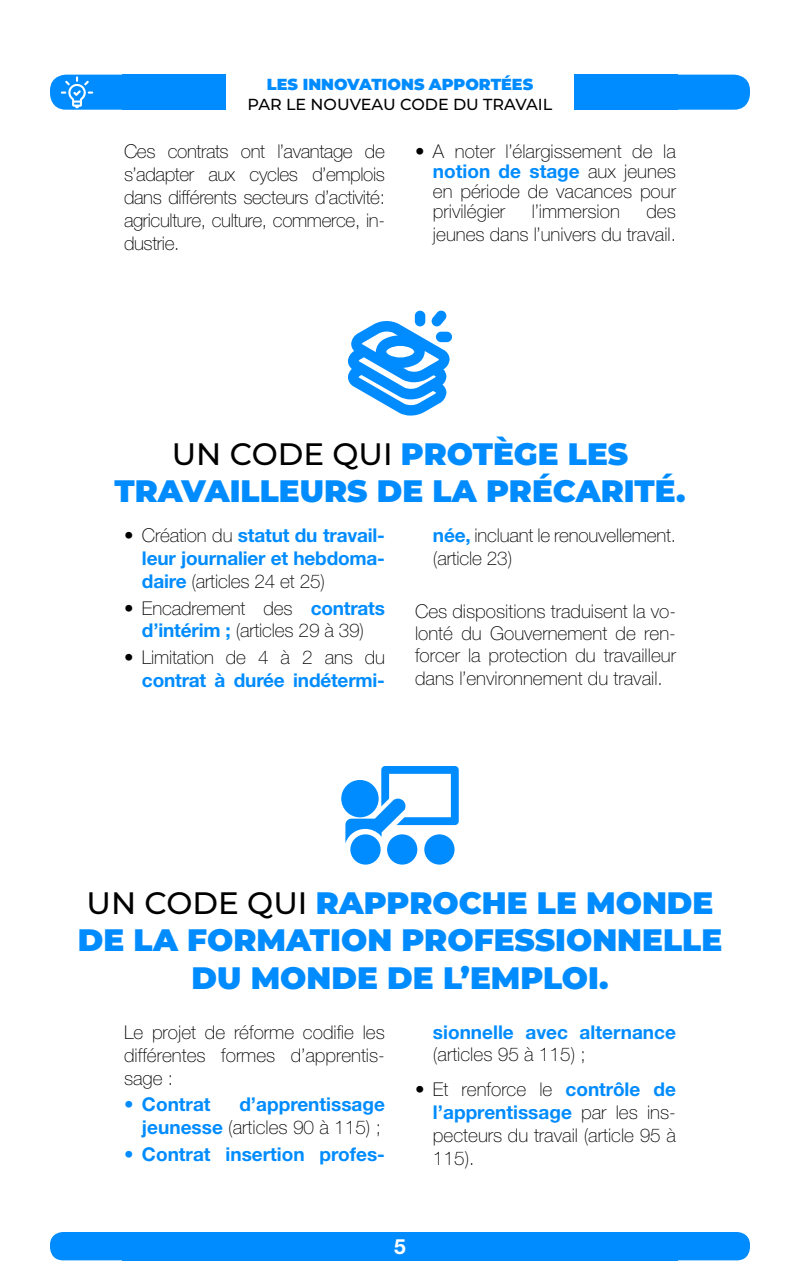
<style>
.page{position:relative;width:800px;height:1280px;background:#fff}
.page>*{position:absolute;margin:0;border:0;box-sizing:border-box;transform-origin:0 0}
.t1{font:900 31px/37.2px "Montserrat";color:#008cff;text-align:center}
.t2{font:700 21px "Helvetica Neue LT Std";color:#fff}
.t3{font:100 19px/23px "Helvetica Neue LT Std";color:#000;text-align:justify}
.t4{font:700 19px/22.8px "Helvetica Neue LT Std";color:#008cff;text-align:justify}
.t5{font:500 16px "Montserrat";color:#000}
.t6{font:900 16px "Montserrat";color:#008cff}
.s1{font-weight:700;color:#008cff}
.s2{font-weight:500;color:#000}
.s3{font-weight:100;color:#000}
</style>
<div class="page">
<div style="left:122px;top:1232px;width:460px;height:28px;background:#008cff"></div>
<div style="left:50px;top:1232px;width:145px;height:28px;background:#008cff;border-radius:13px"></div>
<div style="left:538px;top:1232px;width:140px;height:28px;background:#008cff"></div>
<div style="left:605px;top:1232px;width:145px;height:28px;background:#008cff;border-radius:13px"></div>
<div style="left:122px;top:75px;width:104px;height:35px;background:#008cff"></div>
<div style="left:50px;top:75px;width:130px;height:35px;background:#008cff;border-radius:16px"></div>
<div style="left:574px;top:75px;width:104px;height:35px;background:#008cff"></div>
<div style="left:610px;top:75px;width:140px;height:35px;background:#008cff;border-radius:16px"></div>
<svg style="left:61px;top:76px;width:32px;height:32px"></svg>
<svg style="left:348px;top:310px;width:102px;height:106px"></svg>
<div style="left:436px;top:332px;width:16px;height:10px;background:#008cff;border-radius:5px"></div>
<div style="left:350px;top:834px;width:31px;height:31px;background:#008cff;border-radius:50%"></div>
<div style="left:387px;top:834px;width:30px;height:31px;background:#008cff;border-radius:50%"></div>
<div style="left:424px;top:834px;width:31px;height:31px;background:#008cff;border-radius:50%"></div>
<svg style="left:341px;top:780px;width:38px;height:37px"></svg>
<svg style="left:345px;top:766px;width:114px;height:78px"></svg>
<p class="t6" style="left:267px;top:73px;width:268px">LES INNOVATIONS APPORTÉES</p>
<p class="t5" style="left:248px;top:93px;width:306px">PAR LE NOUVEAU CODE DU TRAVAIL</p>
<p class="t3" style="left:124px;top:139px;width:263px">Ces contrats ont l’avantage de s’adapter aux cycles d’emplois dans différents secteurs d’activité: agriculture, culture, commerce, in&shy;dustrie.</p>
<p class="t3" style="left:433px;top:141px;width:245px;line-height:20px;text-indent:-18px">• A noter l’élargissement de la <span class="s1">notion de stage</span> aux jeunes en période de vacances pour privilégier</p>
<p class="t3" style="left:433px;top:199px;width:245px;text-align:right">des<br>jeunes dans l’univers du travail.</p>
<p class="t3" style="left:532px;top:199px;width:90px">l’immersion</p>
<h1 class="t1" style="left:115px;top:434px;width:572px"><span class="s2">UN CODE QUI</span> PROTÈGE LES<br>TRAVAILLEURS DE LA PRÉCARITÉ.</h1>
<p class="t4" style="left:142px;top:524px;width:245px;text-indent:-18px"><span class="s3">• Création du</span> statut du travail&shy;leur journalier et hebdoma&shy;daire <span class="s3">(articles 24 et 25)</span></p>
<p class="t3" style="left:124px;top:596px;width:263px;text-align:center">• Encadrement des <span class="s1">contrats d’intérim ;</span> (articles 29 à 39)</p>
<p class="t3" style="left:124px;top:646px;width:263px">• Limitation de 4 à 2 ans du</p>
<p class="t4" style="left:142px;top:668px;width:245px">contrat à durée indétermi-</p>
<p class="t3" style="left:433px;top:524px;width:245px"><span class="s1">née,</span> incluant le renouvellement. (article 23)</p>
<p class="t3" style="left:415px;top:600px;width:263px;line-height:22.3px">Ces dispositions traduisent la vo&shy;lonté du Gouvernement de ren&shy;forcer la protection du travailleur dans l’environnement du travail.</p>
<h1 class="t1" style="left:78px;top:883px;width:646px"><span class="s2">UN CODE QUI</span> RAPPROCHE LE MONDE<br>DE LA FORMATION PROFESSIONNELLE<br>DU MONDE DE L’EMPLOI.</h1>
<p class="t3" style="left:124px;top:1020px;width:263px">Le projet de réforme codifie les différentes formes d’apprentis&shy;sage :</p>
<p class="t4" style="left:124px;top:1093px;width:88px">• Contrat</p>
<p class="t4" style="left:142px;top:1093px;width:245px;text-align:right">d’apprentissage<br>jeunesse <span class="s3">(articles 90 à 115) ;</span></p>
<p class="t4" style="left:124px;top:1142px;width:262px">• Contrat insertion profes-</p>
<p class="t4" style="left:433px;top:1020px;width:244px">sionnelle avec alternance</p>
<p class="t3" style="left:433px;top:1043px;width:154px">(articles 95 à 115) ;</p>
<p class="t3" style="left:433px;top:1078px;width:245px;text-indent:-18px">• Et renforce le <span class="s1">contrôle de l’apprentissage</span> par les ins&shy;pecteurs du travail (article 95 à 115).</p>
<p class="t2" style="left:394px;top:1233px;width:13px">5</p>
</div>
